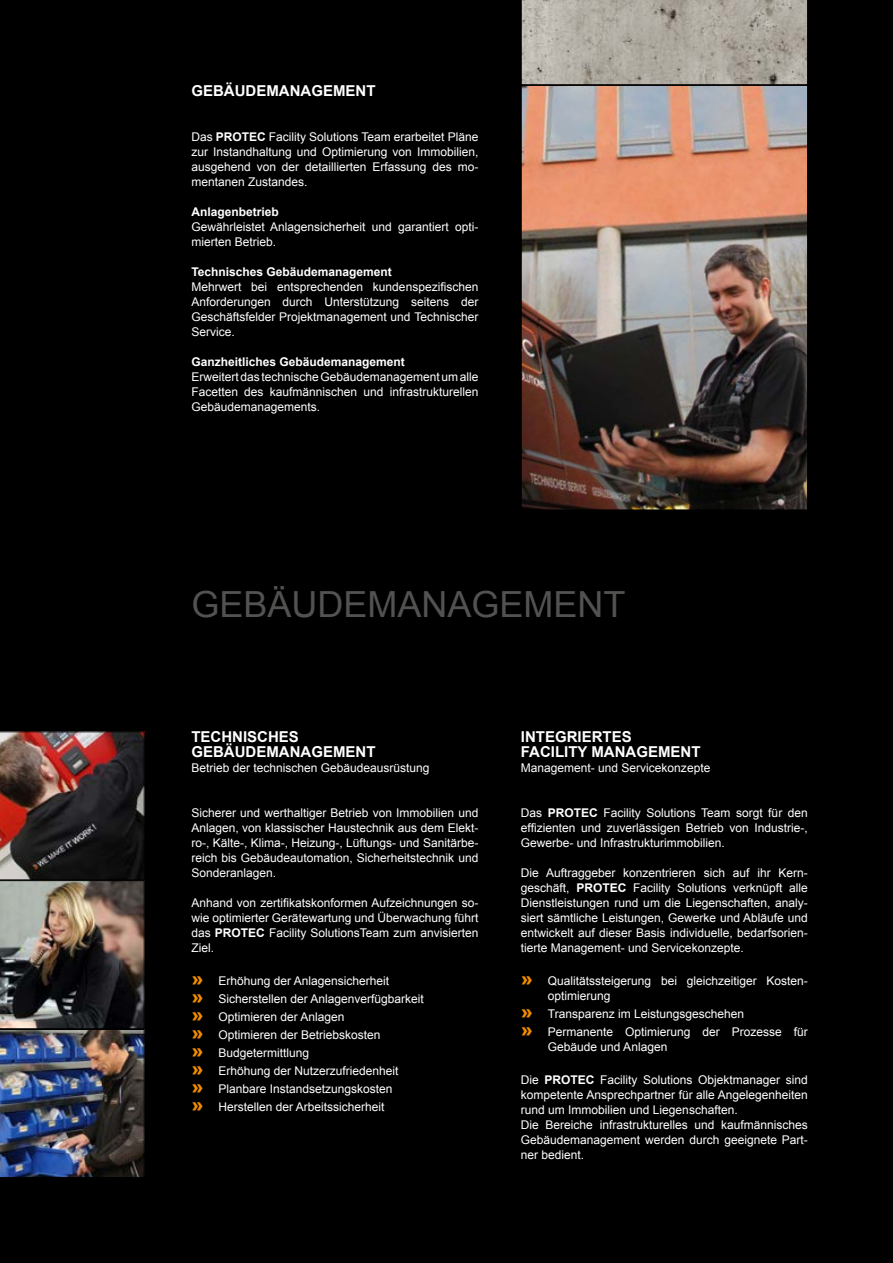
<style>
.page{position:relative;width:893px;height:1263px;background:#fff}
.page>*{position:absolute;margin:0;border:0;box-sizing:border-box;transform-origin:0 0}
.t1{font:36px "Arial";color:#525251}
.t2{font:700 15px/15px "Arial";color:#fff}
.t3{font:12px/15px "Arial";color:#fff;text-align:justify}
.t4{font:700 12px "Arial";color:#fff}
.s1{font-weight:700}
.s2{font-weight:900;font-size:18px;color:#f28c00}
</style>
<div class="page">
<div style="left:0;top:0;width:880px;height:1263px;background:#000"></div>
<div style="left:880px;top:0;width:13px;height:1263px;background:#000"></div>
<img style="left:523px;top:87px;width:283px;height:421px">
<div style="left:521px;top:85px;width:287px;height:425px;border:1px solid #000"></div>
<svg style="left:521px;top:0;width:287px;height:85px;background:#aca79d"></svg>
<img style="left:0;top:731px;width:145px;height:447px">
<p class="t2" style="left:191px;top:84px;width:186px">GEBÄUDEMANAGEMENT</p>
<p class="t3" style="left:191px;top:129px;width:289px">Das <span class="s1">PROTEC</span> Facility Solutions Team erarbeitet Pläne zur Instandhaltung und Optimierung von Immobilien, ausgehend von der detaillierten Erfassung des mo&shy;mentanen Zustandes.</p>
<p class="t4" style="left:191px;top:204px;width:89px">Anlagenbetrieb</p>
<p class="t3" style="left:191px;top:219px;width:288px">Gewährleistet Anlagensicherheit und garantiert opti&shy;mierten Betrieb.</p>
<p class="t4" style="left:191px;top:264px;width:202px">Technisches Gebäudemanagement</p>
<p class="t3" style="left:191px;top:279px;width:288px">Mehrwert bei entsprechenden kundenspezifischen Anforderungen durch Unterstützung seitens der Geschäftsfelder Projektmanagement und Technischer Service.</p>
<p class="t4" style="left:191px;top:354px;width:215px">Ganzheitliches Gebäudemanagement</p>
<p class="t3" style="left:191px;top:369px;width:289px">Erweitert das technische Gebäudemanagement um alle Facetten des kaufmännischen und infrastrukturellen Gebäudemanagements.</p>
<h1 class="t1" style="left:191px;top:581px;width:436px">GEBÄUDEMANAGEMENT</h1>
<p class="t2" style="left:191px;top:730px;width:186px">TECHNISCHES<br>GEBÄUDEMANAGEMENT</p>
<p class="t3" style="left:191px;top:761px;width:240px">Betrieb der technischen Gebäudeausrüstung</p>
<p class="t3" style="left:191px;top:806px;width:289px">Sicherer und werthaltiger Betrieb von Immobilien und Anlagen, von klassischer Haustechnik aus dem Elekt&shy;ro-, Kälte-, Klima-, Heizung-, Lüftungs- und Sanitärbe&shy;reich bis Gebäudeautomation, Sicherheitstechnik und Sonderanlagen.</p>
<p class="t3" style="left:191px;top:896px;width:289px">Anhand von zertifikatskonformen Aufzeichnungen so&shy;wie optimierter Gerätewartung und Überwachung führt das <span class="s1">PROTEC</span> Facility SolutionsTeam zum anvisierten Ziel.</p>
<p class="t3" style="left:191px;top:972px;width:234px;line-height:18px;text-align:left"><span class="s2">»</span> Erhöhung der Anlagensicherheit<br><span class="s2">»</span> Sicherstellen der Anlagenverfügbarkeit <span class="s2">»</span> Optimieren der Anlagen<br><span class="s2">»</span> Optimieren der Betriebskosten<br><span class="s2">»</span> Budgetermittlung<br><span class="s2">»</span> Erhöhung der Nutzerzufriedenheit<br><span class="s2">»</span> Planbare Instandsetzungskosten<br><span class="s2">»</span> Herstellen der Arbeitssicherheit</p>
<p class="t2" style="left:521px;top:730px;width:181px">INTEGRIERTES<br>FACILITY MANAGEMENT</p>
<p class="t3" style="left:521px;top:761px;width:191px">Management- und Servicekonzepte</p>
<p class="t3" style="left:521px;top:806px;width:289px">Das <span class="s1">PROTEC</span> Facility Solutions Team sorgt für den effizienten und zuverlässigen Betrieb von Industrie-, Gewerbe- und Infrastrukturimmobilien.</p>
<p class="t3" style="left:521px;top:866px;width:289px">Die Auftraggeber konzentrieren sich auf ihr Kern&shy;geschäft, <span class="s1">PROTEC</span> Facility Solutions verknüpft alle Dienstleistungen rund um die Liegenschaften, analy&shy;siert sämtliche Leistungen, Gewerke und Abläufe und entwickelt auf dieser Basis individuelle, bedarfsorien&shy;tierte Management- und Servicekonzepte.</p>
<p class="t3" style="left:548px;top:974px;width:262px;text-indent:-27px"><span class="s2">»</span> Qualitätssteigerung bei gleichzeitiger Kosten&shy;optimierung</p>
<p class="t3" style="left:521px;top:1005px;width:289px;line-height:18px"><span class="s2">»</span> Transparenz im Leistungsgeschehen<br><span class="s2">»</span> Permanente Optimierung der Prozesse für</p>
<p class="t3" style="left:548px;top:1040px;width:121px">Gebäude und Anlagen</p>
<p class="t3" style="left:521px;top:1073px;width:289px;text-align:left">Die <span class="s1">PROTEC</span> Facility Solutions Objektmanager sind kompetente Ansprechpartner für alle Angelegenheiten rund um Immobilien und Liegenschaften.<br>Die Bereiche infrastrukturelles und kaufmännisches Gebäudemanagement werden durch geeignete Part&shy;ner bedient.</p>
</div>
